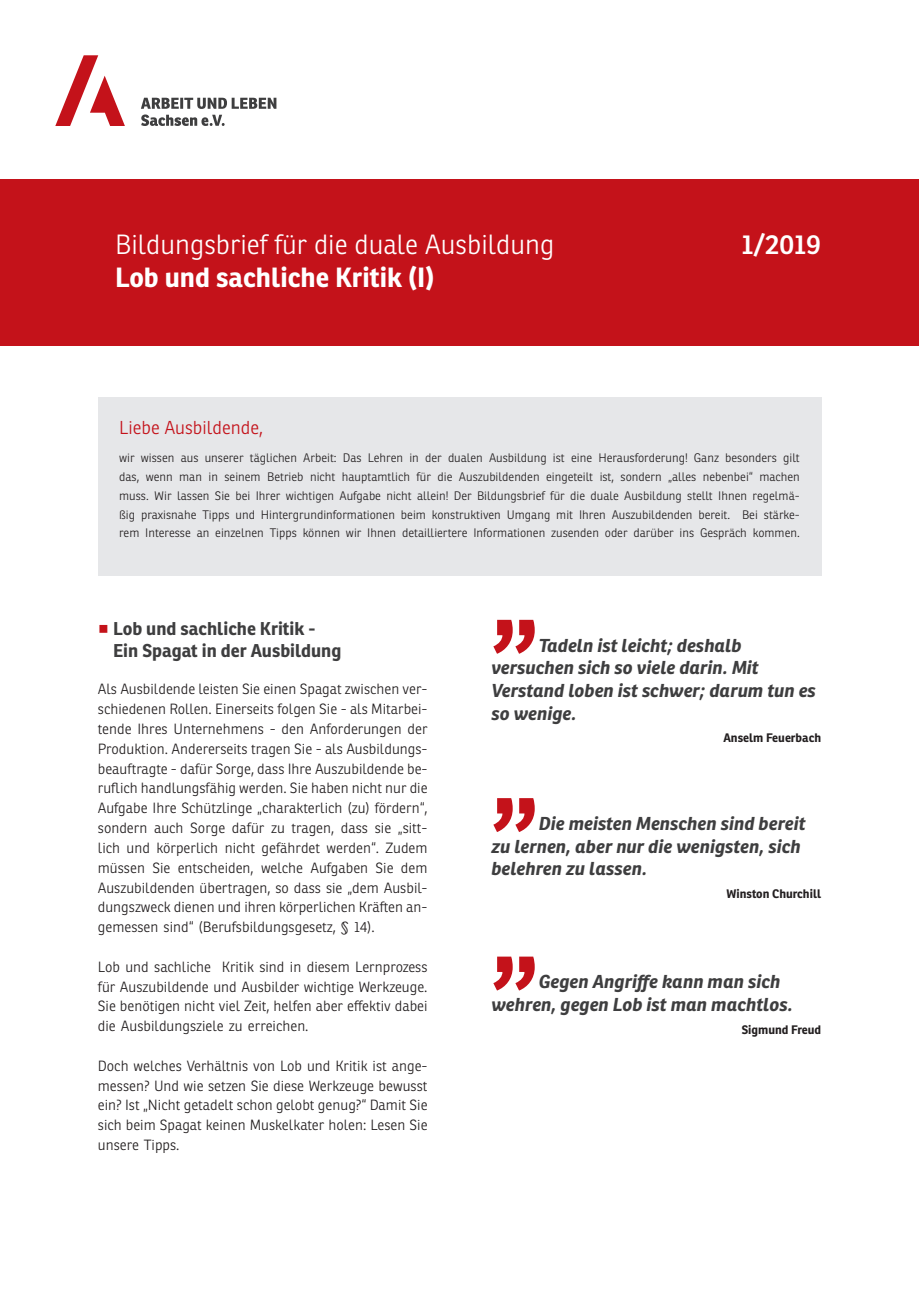
<style>
.page{position:relative;width:919px;height:1289px;background:#fff}
.page>*{position:absolute;margin:0;border:0;box-sizing:border-box;transform-origin:0 0}
.t1{font:700 120px "Ronnia";color:#c4121a;scale:.9 1}
.t2{font:300 27px "Ronnia";color:#fff}
.t3{font:700 27px "Ronnia";color:#fff}
.t4{font:600 27px "Ronnia";color:#fff}
.t5{font:italic 700 18.15px/22.8px "Ronnia";color:#3e3e3f}
.t6{font:300 18.15px "Ronnia";color:#c4121a}
.t7{font:700 18px/22.5px "Ronnia";color:#3e3e3f}
.t8{font:300 14.4px/19.8px "Ronnia";color:#231f20;text-align:justify}
.t9{font:300 12px/18.8px "Ronnia";color:#231f20;text-align:justify}
.t10{font:700 12px "Ronnia";color:#231f20}
</style>
<div class="page">
<svg style="left:55px;top:55px;width:70px;height:71px"></svg>
<svg style="left:141px;top:98px;width:135px;height:28px"></svg>
<div style="left:0;top:179px;width:918px;height:167px;background:#c4121a"></div>
<div style="left:98px;top:397px;width:723px;height:178px;background:#e6e7e9"></div>
<h2 class="t2" style="left:115px;top:228px;width:440px">Bildungsbrief für die duale Ausbildung</h2>
<h2 class="t3" style="left:115px;top:260px;width:321px">Lob und sachliche Kritik (I)</h2>
<h2 class="t4" style="left:741px;top:228px;width:81px">1/2019</h2>
<p class="t6" style="left:119px;top:416px;width:145px">Liebe Ausbildende,</p>
<p class="t9" style="left:119px;top:448px;width:682px">wir wissen aus unserer täglichen Arbeit: Das Lehren in der dualen Ausbildung ist eine Herausforderung! Ganz besonders gilt das, wenn man in seinem Betrieb nicht hauptamtlich für die Auszubildenden eingeteilt ist, sondern „alles nebenbei“ machen muss. Wir lassen Sie bei Ihrer wichtigen Aufgabe nicht allein! Der Bildungsbrief für die duale Ausbildung stellt Ihnen regelmä&shy;ßig praxisnahe Tipps und Hintergrundinformationen beim konstruktiven Umgang mit Ihren Auszubildenden bereit. Bei stärke&shy;rem Interesse an einzelnen Tipps können wir Ihnen detailliertere Informationen zusenden oder darüber ins Gespräch kommen.</p>
<p class="t7" style="left:113px;top:617px;width:230px">Lob und sachliche Kritik -<br>Ein Spagat in der Ausbildung</p>
<p class="t8" style="left:98px;top:679px;width:331px">Als Ausbildende leisten Sie einen Spagat zwischen ver&shy;schiedenen Rollen. Einerseits folgen Sie - als Mitarbei&shy;tende Ihres Unternehmens - den Anforderungen der Produktion. Andererseits tragen Sie - als Ausbildungs&shy;beauftragte - dafür Sorge, dass Ihre Auszubildende be&shy;ruflich handlungsfähig werden. Sie haben nicht nur die Aufgabe Ihre Schützlinge „charakterlich (zu) fördern“, sondern auch Sorge dafür zu tragen, dass sie „sitt&shy;lich und körperlich nicht gefährdet werden“. Zudem müssen Sie entscheiden, welche Aufgaben Sie dem Auszubildenden übertragen, so dass sie „dem Ausbil&shy;dungszweck dienen und ihren körperlichen Kräften an&shy;gemessen sind“ (Berufsbildungsgesetz, § 14).</p>
<p class="t8" style="left:98px;top:956px;width:331px">Lob und sachliche Kritik sind in diesem Lernprozess für Auszubildende und Ausbilder wichtige Werkzeuge.<br>Sie benötigen nicht viel Zeit, helfen aber effektiv dabei die Ausbildungsziele zu erreichen.</p>
<p class="t8" style="left:98px;top:1055px;width:331px">Doch welches Verhältnis von Lob und Kritik ist ange&shy;messen? Und wie setzen Sie diese Werkzeuge bewusst ein? Ist „Nicht getadelt schon gelobt genug?“ Damit Sie sich beim Spagat keinen Muskelkater holen: Lesen Sie unsere Tipps.</p>
<h1 class="t1" style="left:491px;top:516px;width:54px">„</h1>
<p class="t5" style="left:491px;top:633px;width:326px;text-indent:47px">Tadeln ist leicht; deshalb versuchen sich so viele darin. Mit<br>Verstand loben ist schwer; darum tun es so wenige.</p>
<p class="t10" style="left:723px;top:730px;width:99px">Anselm Feuerbach</p>
<h1 class="t1" style="left:491px;top:694px;width:54px">„</h1>
<p class="t5" style="left:491px;top:812px;width:315px;text-indent:47px">Die meisten Menschen sind bereit zu lernen, aber nur die wenigsten, sich belehren zu lassen.</p>
<p class="t10" style="left:726px;top:886px;width:96px">Winston Churchill</p>
<h1 class="t1" style="left:491px;top:852px;width:54px">„</h1>
<p class="t5" style="left:491px;top:970px;width:303px;text-indent:47px">Gegen Angriffe kann man sich wehren, gegen Lob ist man machtlos.</p>
<p class="t10" style="left:741px;top:1021px;width:81px">Sigmund Freud</p>
</div>
